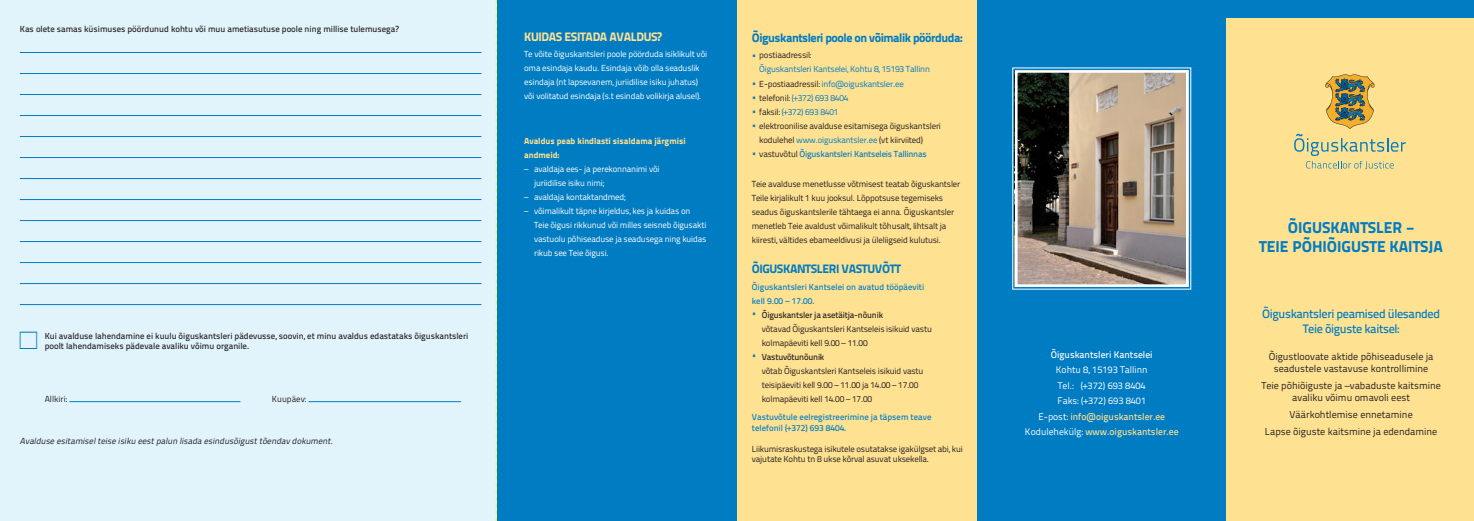
<style>
.page{position:relative;width:1474px;height:521px;background:#fff}
.page>*{position:absolute;margin:0;border:0;box-sizing:border-box;transform-origin:0 0}
.t1{font:800 15.75px/18.9px "Titillium Text 22 L";color:#007cc2;text-align:center}
.t2{font:800 12.25px "Titillium Text 22 L";letter-spacing:-.035em;color:#007cc2}
.t3{font:500 12.25px/14.7px "Titillium Text 22 L";letter-spacing:-.03em;color:#007cc2;text-align:center}
.t4{font:800 12.25px "Titillium Text 22 L";letter-spacing:-.03em;color:#ffe192}
.t5{font:10.06px/12.1px "Titillium Text 22 L";color:#231f20;text-align:center}
.t6{font:9.62px/15.6px "Titillium Text 22 L";color:#fff;text-align:center}
.t7{font:500 9.62px "Titillium Text 22 L";color:#fff}
.t8{font:8.75px/14px "Titillium Text 22 L";letter-spacing:-.02em;color:#231f20}
.t9{font:8.75px/14px "Titillium Text 22 L";letter-spacing:-.02em;color:#fff}
.t10{font:500 8.75px/10.5px "Titillium Text 22 L";color:#231f20}
.t11{font:8.75px/14px "Titillium Text 22 L";letter-spacing:-.02em;color:#007cc2}
.t12{font:500 8.75px/14px "Titillium Text 22 L";color:#007cc2}
.t13{font:italic 8.75px "Titillium Text 22 L";color:#231f20}
.t14{font:800 8.75px/14px "Titillium Text 22 L";color:#ffe192}
.t15{font:500 8.75px "Titillium Text 22 L";letter-spacing:-.02em;color:#007cc2}
.t16{font:8.75px "Titillium Text 22 L";color:#231f20}
.s1{font-weight:300}
.s2{color:#231f20}
.s3{font-weight:300;color:#007cc2}
.s4{color:#007cc2}
.s5{font-weight:400;color:#231f20}
.s6{font-weight:500}
.s7{font-weight:500;color:#ffe192}
</style>
<div class="page">
<div style="left:496px;top:0;width:241px;height:521px;background:#007cc2"></div>
<div style="left:1225px;top:0;width:248px;height:521px;background:#ffe192"></div>
<div style="left:0;top:0;width:496px;height:521px;background:#e1f4fc"></div>
<div style="left:737px;top:0;width:240px;height:521px;background:#ffe192"></div>
<div style="left:977px;top:0;width:248px;height:521px;background:#007cc2"></div>
<div style="left:977px;top:0;width:496px;height:17px;background:#007cc2"></div>
<hr style="left:20px;top:52px;width:461px;height:1px;background:#007cc2">
<hr style="left:20px;top:73px;width:461px;height:1px;background:#007cc2">
<hr style="left:20px;top:94px;width:461px;height:1px;background:#007cc2">
<hr style="left:20px;top:115px;width:461px;height:1px;background:#007cc2">
<hr style="left:20px;top:136px;width:461px;height:1px;background:#007cc2">
<hr style="left:20px;top:157px;width:461px;height:1px;background:#007cc2">
<hr style="left:20px;top:178px;width:461px;height:1px;background:#007cc2">
<hr style="left:20px;top:199px;width:461px;height:1px;background:#007cc2">
<hr style="left:20px;top:220px;width:461px;height:1px;background:#007cc2">
<hr style="left:20px;top:241px;width:461px;height:1px;background:#007cc2">
<hr style="left:20px;top:262px;width:461px;height:1px;background:#007cc2">
<hr style="left:20px;top:283px;width:461px;height:1px;background:#007cc2">
<hr style="left:20px;top:304px;width:461px;height:1px;background:#007cc2">
<hr style="left:69px;top:401px;width:171px;height:1px;background:#007cc2">
<hr style="left:308px;top:401px;width:153px;height:1px;background:#007cc2">
<svg style="left:1012px;top:67px;width:179px;height:223px;background:#847e75"></svg>
<div style="left:1014px;top:70px;width:174px;height:217px;border:3px solid #fff"></div>
<svg style="left:1294px;top:74px;width:111px;height:95px"></svg>
<svg style="left:496px;top:0;width:1px;height:521px"></svg>
<p class="t10" style="left:20px;top:23px;width:380px">Kas olete samas küsimuses pöördunud kohtu või muu ametiasutuse poole ning millise tulemusega?</p>
<p class="t10" style="left:45px;top:330px;width:425px">Kui avalduse lahendamine ei kuulu õiguskantsleri pädevusse, soovin, et minu avaldus edastataks õiguskantsleri poolt lahendamiseks pädevale avaliku võimu organile.</p>
<p class="t16" style="left:45px;top:392px;width:24px">Allkiri:</p>
<p class="t16" style="left:272px;top:392px;width:36px">Kuupäev:</p>
<p class="t13" style="left:20px;top:434px;width:317px">Avalduse esitamiselteise isiku eestpalun lisada esindusõigusttõendav dokument.</p>
<h2 class="t4" style="left:524px;top:27px;width:139px">KUIDAS ESITADA AVALDUS?</h2>
<p class="t9" style="left:524px;top:47px;width:184px">Te võite õiguskantsleri poole pöörduda isiklikult või oma esindaja kaudu. Esindaja võib olla seaduslik esindaja (nt lapsevanem, juriidilise isiku juhatus) või volitatud esindaja (s.t esindab volikirja alusel).</p>
<p class="t14" style="left:524px;top:133px;width:163px">Avaldus peab kindlasti sisaldama järgmisi andmeid:</p>
<p class="t9" style="left:534px;top:161px;width:127px;text-indent:-10px">– avaldaja ees- ja perekonnanimi või juriidilise isiku nimi;</p>
<p class="t9" style="left:524px;top:189px;width:103px">– avaldaja kontaktandmed;</p>
<p class="t9" style="left:534px;top:203px;width:174px;text-indent:-10px">– võimalikult täpne kirjeldus, kes ja kuidas on Teie õigusi rikkunud või milles seisneb õigusakti vastuolu põhiseaduse ja seadusega ning kuidas rikub see Teie õigusi.</p>
<h2 class="t2" style="left:752px;top:28px;width:212px">Õiguskantsleri poole on võimalik pöörduda:</h2>
<p class="t11" style="left:759px;top:48px;width:172px;text-indent:-7px"><span class="s1">•</span> <span class="s2">postiaadressil:<br></span>Õiguskantsleri Kantselei, Kohtu 8, 15193 Tallinn</p>
<p class="t11" style="left:752px;top:76px;width:153px"><span class="s1">•</span> <span class="s2">E-postiaadressil:</span> info@oiguskantsler.ee</p>
<p class="t11" style="left:752px;top:90px;width:98px"><span class="s1">•</span> <span class="s2">telefonil:</span> (+372) 693 8404</p>
<p class="t11" style="left:752px;top:104px;width:88px"><span class="s1">•</span> <span class="s2">faksil:</span> (+372) 693 8401</p>
<p class="t8" style="left:759px;top:118px;width:183px;text-indent:-7px"><span class="s3">•</span> elektroonilise avalduse esitamisega õiguskantsleri kodulehel <span class="s4">www.oiguskantsler.ee</span> (vt kiirviited)</p>
<p class="t15" style="left:752px;top:147px;width:176px"><span class="s1">•</span> <span class="s5">vastuvõtul</span> Õiguskantsleri Kantseleis Tallinnas</p>
<p class="t8" style="left:752px;top:176px;width:210px">Teie avalduse menetlusse võtmisest teatab õiguskantsler Teile kirjalikult 1 kuu jooksul. Lõppotsuse tegemiseks seadus õiguskantslerile tähtaega ei anna. Õiguskantsler menetleb Teie avaldust võimalikult tõhusalt, lihtsalt ja kiiresti, vältides ebameeldivusi ja üleliigseid kulutusi.</p>
<h2 class="t2" style="left:752px;top:259px;width:151px">ÕIGUSKANTSLERI VASTUVÕTT</h2>
<p class="t12" style="left:752px;top:279px;width:174px">Õiguskantsleri Kantselei on avatud tööpäeviti kell 9.00 – 17.00.</p>
<p class="t8" style="left:761px;top:307px;width:172px;text-indent:-10px"><sup>•</sup> <span class="s6">Õiguskantsler ja asetäitja-nõunik<br></span>võtavad Õiguskantsleri Kantseleis isikuid vastu kolmapäeviti kell 9.00 – 11.00</p>
<p class="t8" style="left:761px;top:349px;width:163px;text-indent:-10px"><sup>•</sup> <span class="s6">Vastuvõtunõunik<br></span>võtab Õiguskantsleri Kantseleis isikuid vastu teisipäeviti kell 9.00 – 11.00 ja 14.00 – 17.00 kolmapäeviti kell 14.00 – 17.00</p>
<p class="t12" style="left:752px;top:411px;width:181px;line-height:10.5px">Vastuvõtule eelregistreerimine ja täpsem teave telefonil (+372) 693 8404.</p>
<p class="t8" style="left:752px;top:443px;width:212px;line-height:10.5px">Liikumisraskustega isikutele osutatakse igakülgset abi, kui vajutate Kohtu tn 8 ukse kõrval asuvat uksekella.</p>
<p class="t7" style="left:1050px;top:347px;width:103px">Õiguskantsleri Kantselei</p>
<p class="t6" style="left:1024px;top:361px;width:155px">Kohtu 8, 15193 Tallinn<br>Tel.: (+372) 693 8404<br>Faks: (+372) 693 8401<br>E-post: <span class="s7">info@oiguskantsler.ee<br></span>Kodulehekülg: <span class="s7">www.oiguskantsler.ee</span></p>
<h1 class="t1" style="left:1259px;top:217px;width:185px">ÕIGUSKANTSLER −<br>TEIE PÕHIÕIGUSTE KAITSJA</h1>
<h2 class="t3" style="left:1262px;top:306px;width:179px">Õiguskantsleri peamised ülesanded<br>Teie õiguste kaitsel:</h2>
<p class="t5" style="left:1268px;top:350px;width:166px">Õigustloovate aktide põhiseadusele ja seadustele vastavuse kontrollimine</p>
<p class="t5" style="left:1261px;top:379px;width:181px">Teie põhiõiguste ja –vabaduste kaitsmine avaliku võimu omavoli eest</p>
<p class="t5" style="left:1264px;top:405px;width:174px;line-height:17.1px">Väärkohtlemise ennetamine<br>Lapse õiguste kaitsmine ja edendamine</p>
</div>
